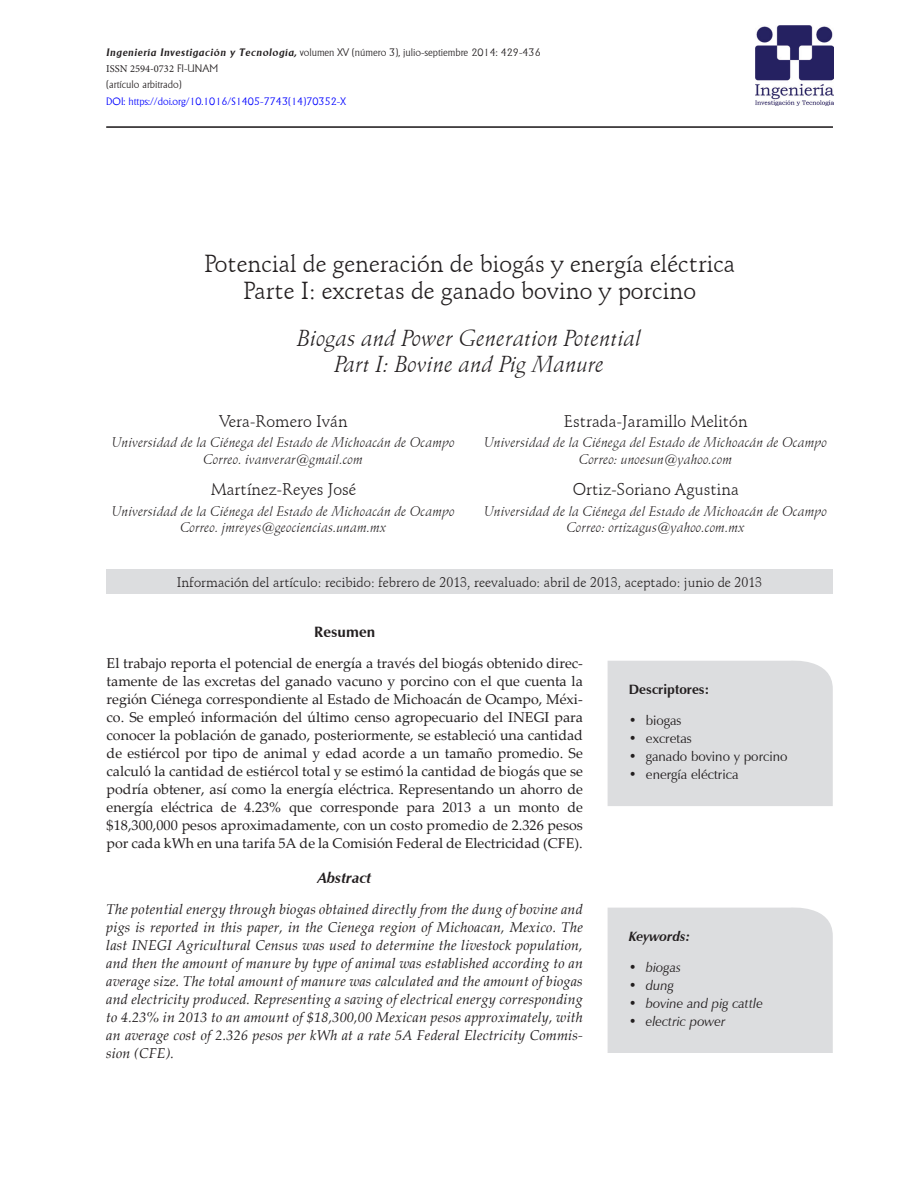
<style>
.page{position:relative;width:918px;height:1188px;background:#fff}
.page>*{position:absolute;margin:0;border:0;box-sizing:border-box;transform-origin:0 0}
.t1{font:24px/27px "Schneidler BT";color:#231f20;text-align:center}
.t2{font:italic 22.5px/25.5px "Schneidler BT";color:#231f20;text-align:center}
.t3{font:16.5px "Schneidler BT";color:#231f20}
.t4{font:italic 700 15px "Zapf Humanist 601 BT";color:#231f20}
.t5{font:700 15px "Zapf Humanist 601 BT";color:#231f20}
.t6{font:14.25px/18px "Palatino Linotype";color:#231f20;text-align:justify}
.t7{font:italic 14.25px/18px "Palatino Linotype";letter-spacing:.01em;color:#231f20;text-align:justify}
.t8{font:italic 13.5px/16.5px "Schneidler BT";color:#231f20;text-align:center}
.t9{font:13.5px "Schneidler BT";color:#231f20}
.t10{font:13.5px "Zapf Humanist 601 BT";color:#231f20}
.t11{font:italic 13.5px "Zapf Humanist 601 BT";color:#231f20}
.t12{font:700 13.5px "Zapf Humanist 601 BT";color:#231f20}
.t13{font:italic 700 13.5px "Zapf Humanist 601 BT";color:#231f20}
.t14{font:300 10.5px "Adelon";color:#231f20}
.t15{font:300 10.5px "Adelon";color:#00f}
.t16{font:10.5px "Minion Pro";color:#231f20}
.s1{font-weight:600;font-style:italic}
.s2{font-family:"Adelon";font-weight:300}
.s3{font-style:italic}
</style>
<div class="page">
<hr style="left:106px;top:127px;width:727px;height:1px;background:#231f20">
<img style="left:755px;top:25px;width:78px;height:81px">
<div style="left:608px;top:660px;width:225px;height:146px;background:#dcdddf"></div>
<div style="left:106px;top:569px;width:727px;height:25px;background:#dcdddf"></div>
<div style="left:608px;top:907px;width:225px;height:146px;background:#dcdddf"></div>
<p class="t14" style="left:106px;top:46px;width:436px"><span class="s1">Ingeniería Investigación y Tecnología,</span> volumen XV (número 3), julio-septiembre 2014: 429-436</p>
<p class="t16" style="left:106px;top:61px;width:113px">ISSN 2594-0732 <span class="s2">FI-UNAM</span></p>
<p class="t14" style="left:106px;top:79px;width:77px">(artículo arbitrado)</p>
<p class="t15" style="left:106px;top:95px;width:241px">DOI: https://doi.org/10.1016/S1405-7743(14)70352-X</p>
<h1 class="t1" style="left:204px;top:251px;width:533px">Potencial de generación de biogás y energía eléctrica<br>Parte I: excretas de ganado bovino y porcino</h1>
<h2 class="t2" style="left:297px;top:326px;width:346px">Biogas and Power Generation Potential<br>Part I: Bovine and Pig Manure</h2>
<p class="t3" style="left:219px;top:411px;width:130px">Vera-Romero Iván</p>
<p class="t8" style="left:112px;top:434px;width:345px">Universidad de la Ciénega del Estado de Michoacán de Ocampo<br>Correo. ivanverar@gmail.com</p>
<p class="t3" style="left:211px;top:479px;width:147px">Martínez-Reyes José</p>
<p class="t8" style="left:112px;top:503px;width:345px">Universidad de la Ciénega del Estado de Michoacán de Ocampo<br>Correo. jmreyes@geociencias.unam.mx</p>
<p class="t3" style="left:564px;top:411px;width:185px">Estrada-Jaramillo Melitón</p>
<p class="t8" style="left:484px;top:434px;width:345px">Universidad de la Ciénega del Estado de Michoacán de Ocampo<br>Correo: unoesun@yahoo.com</p>
<p class="t3" style="left:573px;top:479px;width:168px">Ortiz-Soriano Agustina</p>
<p class="t8" style="left:484px;top:503px;width:345px">Universidad de la Ciénega del Estado de Michoacán de Ocampo<br>Correo: ortizagus@yahoo.com.mx</p>
<p class="t9" style="left:177px;top:574px;width:587px">Información del artículo: recibido: febrero de 2013, reevaluado: abril de 2013, aceptado: junio de 2013</p>
<p class="t5" style="left:314px;top:622px;width:62px">Resumen</p>
<p class="t6" style="left:107px;top:654px;width:478px">El trabajo reporta el potencial de energía a través del biogás obtenido direc&shy;tamente de las excretas del ganado vacuno y porcino con el que cuenta la región Ciénega correspondiente al Estado de Michoacán de Ocampo, Méxi&shy;co. Se empleó información del último censo agropecuario del INEGI para conocer la población de ganado, posteriormente, se estableció una cantidad de estiércol por tipo de animal y edad acorde a un tamaño promedio. Se calculó la cantidad de estiércol total y se estimó la cantidad de biogás que se podría obtener, así como la energía eléctrica. Representando un ahorro de energía eléctrica de 4.23% que corresponde para 2013 a un monto de $18,300,000 pesos aproximadamente, con un costo promedio de 2.326 pesos por cada kWh en una tarifa 5A de la Comisión Federal de Electricidad (CFE).</p>
<p class="t4" style="left:318px;top:868px;width:55px">Abstract</p>
<p class="t7" style="left:106px;top:900px;width:478px">The potential energy through biogas obtained directly from the dung of bovine and pigs is reported in this paper, in the Cienega region of Michoacan, Mexico. The last INEGI Agricultural Census was used to determine the livestock population, and then the amount of manure by type of animal was established according to an average size. The total amount of manure was calculated and the amount of biogas and electricity produced. Representing a saving of electrical energy corresponding to 4.23% in 2013 to an amount of $18,300,00 Mexican pesos approximately, with an average cost of 2.326 pesos per kWh at a rate 5A Federal Electricity Commis&shy;sion (CFE).</p>
<p class="t12" style="left:629px;top:681px;width:82px">Descriptores:</p>
<p class="t10" style="left:629px;top:712px;width:54px"><span class="s3">•</span> biogas</p>
<p class="t10" style="left:629px;top:730px;width:64px"><span class="s3">•</span> excretas</p>
<p class="t10" style="left:629px;top:748px;width:160px"><span class="s3">•</span> ganado bovino y porcino</p>
<p class="t10" style="left:629px;top:766px;width:111px"><span class="s3">•</span> energía eléctrica</p>
<p class="t13" style="left:629px;top:928px;width:63px">Keywords:</p>
<p class="t11" style="left:629px;top:959px;width:54px">• biogas</p>
<p class="t11" style="left:629px;top:977px;width:47px">• dung</p>
<p class="t11" style="left:629px;top:995px;width:136px">• bovine and pig cattle</p>
<p class="t11" style="left:629px;top:1013px;width:98px">• electric power</p>
</div>
